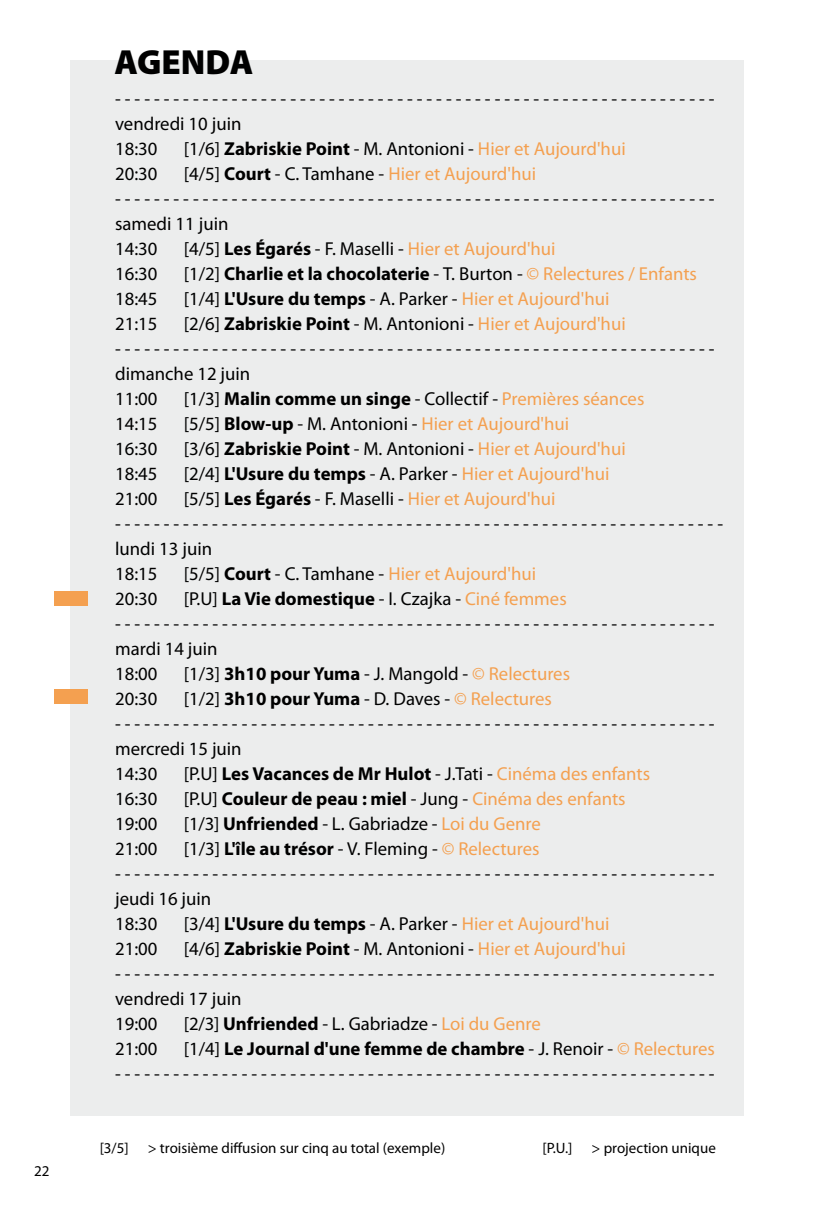
<style>
.page{position:relative;width:815px;height:1205px;background:#fff}
.page>*{position:absolute;margin:0;border:0;box-sizing:border-box;transform-origin:0 0}
.t1{font:900 35px "Myriad Pro";color:#000}
.t2{font:18.75px/25px "Myriad Pro";color:#000}
.t3{font:18.75px "Myriad Pro";color:#f4a050}
.t4{font:700 18.75px "Myriad Pro";color:#000}
.t5{font:15px "Myriad Pro";color:#000}
.s1{font-weight:700}
.s2{color:#f4a050}
.s3{color:#000}
.s4{font-weight:700;color:#000}
.s5{font-weight:400}
.s6{font-weight:400;color:#f4a050}
</style>
<div class="page">
<div style="left:71px;top:60px;width:673px;height:1055px;background:#eceded"></div>
<div style="left:54px;top:591px;width:33px;height:14px;background:#f4a050"></div>
<div style="left:54px;top:690px;width:33px;height:14px;background:#f4a050"></div>
<p class="t5" style="left:34px;top:1161px;width:17px">22</p>
<h1 class="t1" style="left:115px;top:43px;width:140px">AGENDA</h1>
<p class="t2" style="left:115px;top:86px;width:601px">- - - - - - - - - - - - - - - - - - - - - - - - - - - - - - - - - - - - - - - - - - - - - - - - - - - - - - - - - - - - - - vendredi 10 juin<br>18:30</p>
<p class="t2" style="left:184px;top:136px;width:443px">[1/6] <span class="s1">Zabriskie Point</span> - M. Antonioni - <span class="s2">Hier et Aujourd'hui</span></p>
<p class="t2" style="left:115px;top:161px;width:44px">20:30</p>
<p class="t3" style="left:184px;top:162px;width:354px"><span class="s3">[4/5]</span> <span class="s4">Court</span> <span class="s3">- C. Tamhane -</span> Hier et Aujourd'hui</p>
<p class="t2" style="left:115px;top:186px;width:601px">- - - - - - - - - - - - - - - - - - - - - - - - - - - - - - - - - - - - - - - - - - - - - - - - - - - - - - - - - - - - - - samedi 11 juin<br>14:30</p>
<p class="t3" style="left:184px;top:237px;width:373px"><span class="s3">[4/5]</span> <span class="s4">Les Égarés</span> <span class="s3">- F. Maselli -</span> Hier et Aujourd'hui</p>
<p class="t2" style="left:115px;top:261px;width:44px">16:30</p>
<p class="t4" style="left:184px;top:261px;width:515px"><span class="s5">[1/2]</span> Charlie et la chocolaterie <span class="s5">- T. Burton -</span> <span class="s6">© Relectures / Enfants</span></p>
<p class="t2" style="left:115px;top:286px;width:44px">18:45</p>
<p class="t3" style="left:184px;top:287px;width:427px"><span class="s3">[1/4]</span> <span class="s4">L'Usure du temps</span> <span class="s3">- A. Parker -</span> Hier et Aujourd'hui</p>
<p class="t2" style="left:115px;top:311px;width:44px">21:15</p>
<p class="t2" style="left:184px;top:311px;width:443px">[2/6] <span class="s1">Zabriskie Point</span> - M. Antonioni - <span class="s2">Hier et Aujourd'hui</span></p>
<p class="t2" style="left:115px;top:336px;width:601px">- - - - - - - - - - - - - - - - - - - - - - - - - - - - - - - - - - - - - - - - - - - - - - - - - - - - - - - - - - - - - - dimanche 12 juin<br>11:00</p>
<p class="t4" style="left:184px;top:386px;width:462px"><span class="s5">[1/3]</span> Malin comme un singe <span class="s5">- Collectif -</span> <span class="s6">Premières séances</span></p>
<p class="t2" style="left:115px;top:410px;width:44px">14:15</p>
<p class="t2" style="left:184px;top:410px;width:387px">[5/5] <span class="s1">Blow-up</span> - M. Antonioni - <span class="s2">Hier et Aujourd'hui</span></p>
<p class="t2" style="left:115px;top:435px;width:44px">16:30</p>
<p class="t2" style="left:184px;top:435px;width:443px">[3/6] <span class="s1">Zabriskie Point</span> - M. Antonioni - <span class="s2">Hier et Aujourd'hui</span></p>
<p class="t2" style="left:115px;top:460px;width:44px">18:45</p>
<p class="t3" style="left:184px;top:462px;width:427px"><span class="s3">[2/4]</span> <span class="s4">L'Usure du temps</span> <span class="s3">- A. Parker -</span> Hier et Aujourd'hui</p>
<p class="t2" style="left:115px;top:485px;width:44px">21:00</p>
<p class="t3" style="left:184px;top:487px;width:373px"><span class="s3">[5/5]</span> <span class="s4">Les Égarés</span> <span class="s3">- F. Maselli -</span> Hier et Aujourd'hui</p>
<p class="t2" style="left:115px;top:510px;width:609px">- - - - - - - - - - - - - - - - - - - - - - - - - - - - - - - - - - - - - - - - - - - - - - - - - - - - - - - - - - - - - - - lundi 13 juin<br>18:15</p>
<p class="t3" style="left:184px;top:562px;width:354px"><span class="s3">[5/5]</span> <span class="s4">Court</span> <span class="s3">- C. Tamhane -</span> Hier et Aujourd'hui</p>
<p class="t2" style="left:115px;top:585px;width:44px">20:30</p>
<p class="t2" style="left:184px;top:585px;width:384px">[P.U] <span class="s1">La Vie domestique</span> - I. Czajka - <span class="s2">Ciné femmes</span></p>
<p class="t2" style="left:115px;top:610px;width:601px">- - - - - - - - - - - - - - - - - - - - - - - - - - - - - - - - - - - - - - - - - - - - - - - - - - - - - - - - - - - - - - mardi 14 juin<br>18:00</p>
<p class="t2" style="left:184px;top:660px;width:388px">[1/3] <span class="s1">3h10 pour Yuma</span> - J. Mangold - <span class="s2">© Relectures</span></p>
<p class="t2" style="left:115px;top:685px;width:44px">20:30</p>
<p class="t2" style="left:184px;top:685px;width:370px">[1/2] <span class="s1">3h10 pour Yuma</span> - D. Daves - <span class="s2">© Relectures</span></p>
<p class="t2" style="left:115px;top:710px;width:601px">- - - - - - - - - - - - - - - - - - - - - - - - - - - - - - - - - - - - - - - - - - - - - - - - - - - - - - - - - - - - - - mercredi 15 juin<br>14:30</p>
<p class="t4" style="left:184px;top:761px;width:468px"><span class="s5">[P.U]</span> Les Vacances de Mr Hulot <span class="s5">- J.Tati -</span> <span class="s6">Cinéma des enfants</span></p>
<p class="t2" style="left:115px;top:785px;width:44px">16:30</p>
<p class="t4" style="left:184px;top:786px;width:443px"><span class="s5">[P.U]</span> Couleur de peau : miel <span class="s5">- Jung -</span> <span class="s6">Cinéma des enfants</span></p>
<p class="t2" style="left:115px;top:810px;width:44px">19:00</p>
<p class="t2" style="left:184px;top:810px;width:359px">[1/3] <span class="s1">Unfriended</span> - L. Gabriadze - <span class="s2">Loi du Genre</span></p>
<p class="t2" style="left:115px;top:835px;width:44px">21:00</p>
<p class="t2" style="left:184px;top:835px;width:357px">[1/3] <span class="s1">L'île au trésor</span> - V. Fleming - <span class="s2">© Relectures</span></p>
<p class="t2" style="left:115px;top:860px;width:601px">- - - - - - - - - - - - - - - - - - - - - - - - - - - - - - - - - - - - - - - - - - - - - - - - - - - - - - - - - - - - - - jeudi 16 juin<br>18:30</p>
<p class="t3" style="left:184px;top:912px;width:427px"><span class="s3">[3/4]</span> <span class="s4">L'Usure du temps</span> <span class="s3">- A. Parker -</span> Hier et Aujourd'hui</p>
<p class="t2" style="left:115px;top:935px;width:44px">21:00</p>
<p class="t2" style="left:184px;top:935px;width:443px">[4/6] <span class="s1">Zabriskie Point</span> - M. Antonioni - <span class="s2">Hier et Aujourd'hui</span></p>
<p class="t2" style="left:115px;top:960px;width:601px">- - - - - - - - - - - - - - - - - - - - - - - - - - - - - - - - - - - - - - - - - - - - - - - - - - - - - - - - - - - - - - vendredi 17 juin<br>19:00</p>
<p class="t2" style="left:184px;top:1010px;width:359px">[2/3] <span class="s1">Unfriended</span> - L. Gabriadze - <span class="s2">Loi du Genre</span></p>
<p class="t2" style="left:115px;top:1035px;width:44px">21:00</p>
<p class="t4" style="left:184px;top:1036px;width:533px"><span class="s5">[1/4]</span> Le Journal d'une femme de chambre <span class="s5">- J. Renoir -</span> <span class="s6">© Relectures</span></p>
<p class="t2" style="left:115px;top:1060px;width:601px">- - - - - - - - - - - - - - - - - - - - - - - - - - - - - - - - - - - - - - - - - - - - - - - - - - - - - - - - - - - - - -</p>
<p class="t5" style="left:100px;top:1138px;width:31px">[3/5]</p>
<p class="t5" style="left:148px;top:1138px;width:299px">&gt; troisième diffusion sur cinq au total (exemple)</p>
<p class="t5" style="left:543px;top:1138px;width:31px">[P.U.]</p>
<p class="t5" style="left:592px;top:1138px;width:126px">&gt; projection unique</p>
</div>
